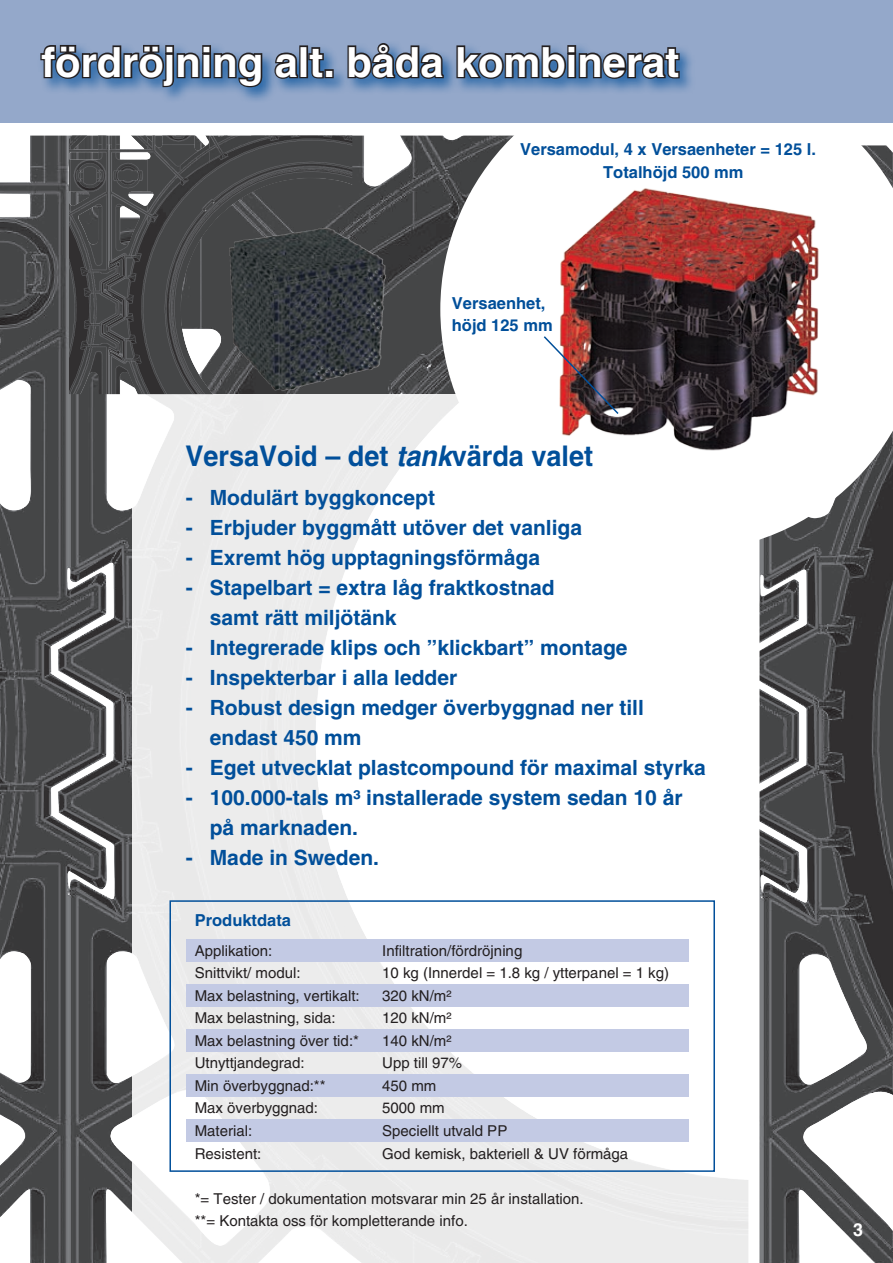
<style>
.page{position:relative;width:893px;height:1263px;background:#fff}
.page>*{position:absolute;margin:0;border:0;box-sizing:border-box;transform-origin:0 0}
.t1{font:700 41.55px "Helvetica";color:#fff}
.t2{font:700 28.5px "Helvetica";color:#014f9a;scale:.95 1}
.t3{font:700 21px/30px "Helvetica";color:#014f9a}
.t4{font:700 18px "Helvetica";color:#fff}
.t5{font:700 16.5px "Helvetica";color:#014f9a}
.t6{font:15px "Helvetica";color:#231f20}
.s1{font-style:italic}
</style>
<div class="page">
<img style="left:0;top:136px;width:440px;height:1127px">
<div style="left:133px;top:394px;width:625px;height:869px;background:linear-gradient(to bottom,#f5f5f5,#f7f7f7)"></div>
<img style="left:759px;top:552px;width:134px;height:711px">
<svg style="left:352px;top:136px;width:11px;height:258px;background:#3e4144"></svg>
<img style="left:69px;top:136px;width:283px;height:258px">
<img style="left:229px;top:227px;width:101px;height:31px">
<svg style="left:440px;top:135px;width:453px;height:417px"></svg>
<div style="left:0;top:0;width:893px;height:123px;background:#94a8ca"></div>
<div style="left:0;top:39px;width:696px;height:65px;background:#014f9a;opacity:.75"></div>
<svg style="left:39px;top:43px;width:225px;height:46px"></svg>
<svg style="left:273px;top:51px;width:27px;height:29px"></svg>
<div style="left:299px;top:45px;width:9px;height:33px;border:3px solid #231f20"></div>
<svg style="left:307px;top:46px;width:18px;height:34px"></svg>
<div style="left:324px;top:69px;width:10px;height:9px;border:3px solid #231f20"></div>
<svg style="left:346px;top:42px;width:99px;height:38px"></svg>
<svg style="left:455px;top:44px;width:226px;height:36px"></svg>
<div style="left:493px;top:413px;width:102px;height:18px;background:#fff"></div>
<div style="left:186px;top:940px;width:503px;height:22px;background:#c3cae4"></div>
<div style="left:186px;top:985px;width:503px;height:22px;background:#c3cae4"></div>
<div style="left:186px;top:1030px;width:503px;height:22px;background:#c3cae4"></div>
<div style="left:186px;top:1075px;width:503px;height:22px;background:#c3cae4"></div>
<div style="left:186px;top:1120px;width:503px;height:22px;background:#c3cae4"></div>
<img style="left:544px;top:184px;width:289px;height:271px">
<div style="left:169px;top:900px;width:546px;height:272px;border:2px solid #014f9a"></div>
<img style="left:542px;top:335px;width:78px;height:81px">
<h1 class="t1" style="left:41px;top:37px;width:639px">fördröjning alt. båda kombinerat</h1>
<p class="t5" style="left:520px;top:139px;width:297px">Versamodul, 4 x Versaenheter = 125 l.</p>
<p class="t5" style="left:603px;top:162px;width:142px">Totalhöjd 500 mm</p>
<p class="t5" style="left:452px;top:293px;width:95px">Versaenhet,</p>
<p class="t5" style="left:452px;top:315px;width:102px">höjd 125 mm</p>
<p class="t2" style="left:185px;top:439px;width:431px">VersaVoid – det <span class="s1">tank</span>värda valet</p>
<p class="t3" style="left:186px;top:482px;width:251px">- Modulärt byggkoncept</p>
<p class="t3" style="left:186px;top:512px;width:398px">- Erbjuder byggmått utöver det vanliga</p>
<p class="t3" style="left:186px;top:542px;width:356px">- Exremt hög upptagningsförmåga</p>
<p class="t3" style="left:210px;top:572px;width:346px;text-indent:-24px">- Stapelbart = extra låg fraktkostnad samt rätt miljötänk</p>
<p class="t3" style="left:186px;top:632px;width:443px">- Integrerade klips och ”klickbart” montage</p>
<p class="t3" style="left:186px;top:662px;width:273px">- Inspekterbar i alla ledder</p>
<p class="t3" style="left:210px;top:692px;width:436px;text-indent:-24px">- Robust design medger överbyggnad ner till endast 450 mm</p>
<p class="t3" style="left:186px;top:752px;width:521px">- Eget utvecklat plastcompound för maximal styrka</p>
<p class="t3" style="left:210px;top:782px;width:474px;text-indent:-24px">- 100.000-tals m³ installerade system sedan 10 år på marknaden.</p>
<p class="t3" style="left:186px;top:842px;width:195px">- Made in Sweden.</p>
<p class="t5" style="left:195px;top:910px;width:98px">Produktdata</p>
<p class="t6" style="left:195px;top:942px;width:79px">Applikation:</p>
<p class="t6" style="left:382px;top:942px;width:142px">Infiltration/fördröjning</p>
<p class="t6" style="left:195px;top:964px;width:107px">Snittvikt/ modul:</p>
<p class="t6" style="left:382px;top:964px;width:288px">10 kg (Innerdel = 1.8 kg / ytterpanel = 1 kg)</p>
<p class="t6" style="left:195px;top:987px;width:167px">Max belastning, vertikalt:</p>
<p class="t6" style="left:382px;top:987px;width:71px">320 kN/m²</p>
<p class="t6" style="left:195px;top:1009px;width:142px">Max belastning, sida:</p>
<p class="t6" style="left:382px;top:1009px;width:71px">120 kN/m²</p>
<p class="t6" style="left:195px;top:1032px;width:166px">Max belastning över tid:*</p>
<p class="t6" style="left:382px;top:1032px;width:71px">140 kN/m²</p>
<p class="t6" style="left:195px;top:1054px;width:112px">Utnyttjandegrad:</p>
<p class="t6" style="left:382px;top:1054px;width:82px">Upp till 97%</p>
<p class="t6" style="left:195px;top:1077px;width:132px">Min överbyggnad:**</p>
<p class="t6" style="left:382px;top:1077px;width:56px">450 mm</p>
<p class="t6" style="left:195px;top:1099px;width:125px">Max överbyggnad:</p>
<p class="t6" style="left:382px;top:1099px;width:64px">5000 mm</p>
<p class="t6" style="left:195px;top:1122px;width:59px">Material:</p>
<p class="t6" style="left:382px;top:1122px;width:127px">Speciellt utvald PP</p>
<p class="t6" style="left:195px;top:1144px;width:68px">Resistent:</p>
<p class="t6" style="left:382px;top:1144px;width:247px">God kemisk, bakteriell &amp; UV förmåga</p>
<p class="t6" style="left:195px;top:1189px;width:390px">*= Tester / dokumentation motsvarar min 25 år installation.</p>
<p class="t6" style="left:195px;top:1212px;width:275px">**= Kontakta oss för kompletterande info.</p>
<p class="t4" style="left:853px;top:1219px;width:12px">3</p>
</div>
